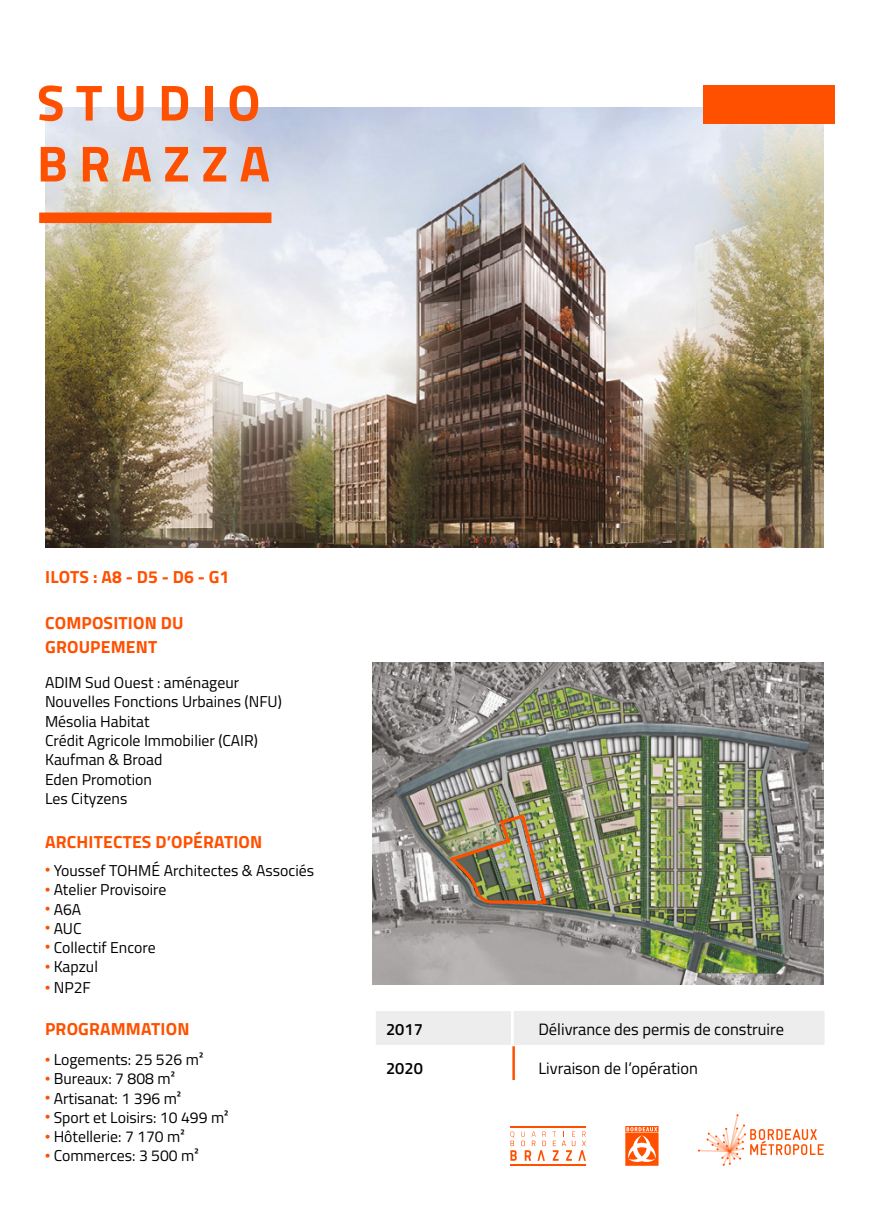
<style>
.page{position:relative;width:869px;height:1216px;background:#fff}
.page>*{position:absolute;margin:0;border:0;box-sizing:border-box;transform-origin:0 0}
.t1{font:700 50.75px/60.9px "Titillium Web";letter-spacing:.22em;color:#ff5000}
.t2{font:700 17.5px/24.5px "Titillium Web";letter-spacing:.01em;color:#ff5000}
.t3{font:16.45px "Titillium Web";color:#000}
.t4{font:600 16.45px "Titillium Web";color:#000}
.t5{font:15.75px/19.2px "Titillium Web";color:#000}
.t6{font:5.95px "Trajan Pro";color:#ff5000}
.s1{font-family:"Montserrat";font-weight:700;color:#ff5000}
</style>
<div class="page">
<img style="left:372px;top:662px;width:451px;height:322px">
<div style="left:373px;top:1008px;width:140px;height:39px;background:#ededed;border:3px solid #fff"></div>
<div style="left:511px;top:1008px;width:315px;height:39px;background:#ededed;border:3px solid #fff"></div>
<hr style="left:512px;top:1046px;width:2px;height:33px;background:#ff5000">
<img style="left:45px;top:108px;width:778px;height:439px">
<div style="left:39px;top:212px;width:232px;height:11px;background:#ff5000"></div>
<img style="left:448px;top:812px;width:100px;height:93px">
<div style="left:702px;top:85px;width:131px;height:39px;background:#ff5000"></div>
<svg style="left:625px;top:1126px;width:33px;height:39px"></svg>
<svg style="left:510px;top:1131px;width:36px;height:29px"></svg>
<svg style="left:552px;top:1131px;width:33px;height:29px"></svg>
<hr style="left:510px;top:1164px;width:75px;height:1px;background:#ff5000">
<hr style="left:510px;top:1126px;width:75px;height:1px;background:#ff5000">
<svg style="left:698px;top:1114px;width:125px;height:51px"></svg>
<h1 class="t1" style="left:37px;top:70px;width:234px">STUDIO<br>BRAZZA</h1>
<p class="t2" style="left:45px;top:564px;width:186px">ILOTS : A8 - D5 - D6 - G1</p>
<p class="t2" style="left:45px;top:609px;width:140px">COMPOSITION DU<br>GROUPEMENT</p>
<p class="t5" style="left:45px;top:672px;width:238px">ADIM Sud Ouest : aménageur<br>Nouvelles Fonctions Urbaines (NFU)<br>Mésolia Habitat<br>Crédit Agricole Immobilier (CAIR)<br>Kaufman &amp; Broad<br>Eden Promotion<br>Les Cityzens</p>
<p class="t2" style="left:45px;top:828px;width:219px">ARCHITECTES D’OPÉRATION</p>
<p class="t5" style="left:45px;top:860px;width:270px"><span class="s1">•</span> Youssef TOHMÉ Architectes &amp; Associés</p>
<p class="t5" style="left:45px;top:879px;width:123px"><span class="s1">•</span> Atelier Provisoire</p>
<p class="t5" style="left:45px;top:898px;width:38px"><span class="s1">•</span> A6A</p>
<p class="t5" style="left:45px;top:917px;width:38px"><span class="s1">•</span> AUC</p>
<p class="t5" style="left:45px;top:937px;width:112px"><span class="s1">•</span> Collectif Encore</p>
<p class="t5" style="left:45px;top:956px;width:54px"><span class="s1">•</span> Kapzul</p>
<p class="t5" style="left:45px;top:977px;width:47px"><span class="s1">•</span> NP2F</p>
<p class="t2" style="left:45px;top:1016px;width:146px">PROGRAMMATION</p>
<p class="t5" style="left:45px;top:1049px;width:160px"><span class="s1">•</span> Logements: 25 526 m²</p>
<p class="t5" style="left:45px;top:1068px;width:131px"><span class="s1">•</span> Bureaux: 7 808 m²</p>
<p class="t5" style="left:45px;top:1087px;width:138px"><span class="s1">•</span> Artisanat: 1 396 m²</p>
<p class="t5" style="left:45px;top:1106px;width:185px"><span class="s1">•</span> Sport et Loisirs: 10 499 m²</p>
<p class="t5" style="left:45px;top:1126px;width:141px"><span class="s1">•</span> Hôtellerie: 7 170 m²</p>
<p class="t5" style="left:45px;top:1145px;width:155px"><span class="s1">•</span> Commerces: 3 500 m²</p>
<p class="t4" style="left:386px;top:1016px;width:38px">2017</p>
<p class="t3" style="left:538px;top:1017px;width:247px">Délivrance des permis de construire</p>
<p class="t4" style="left:386px;top:1055px;width:38px">2020</p>
<p class="t3" style="left:538px;top:1055px;width:161px">Livraison de l’opération</p>
<p class="t6" style="left:649px;top:1153px;width:5px">1</p>
</div>
